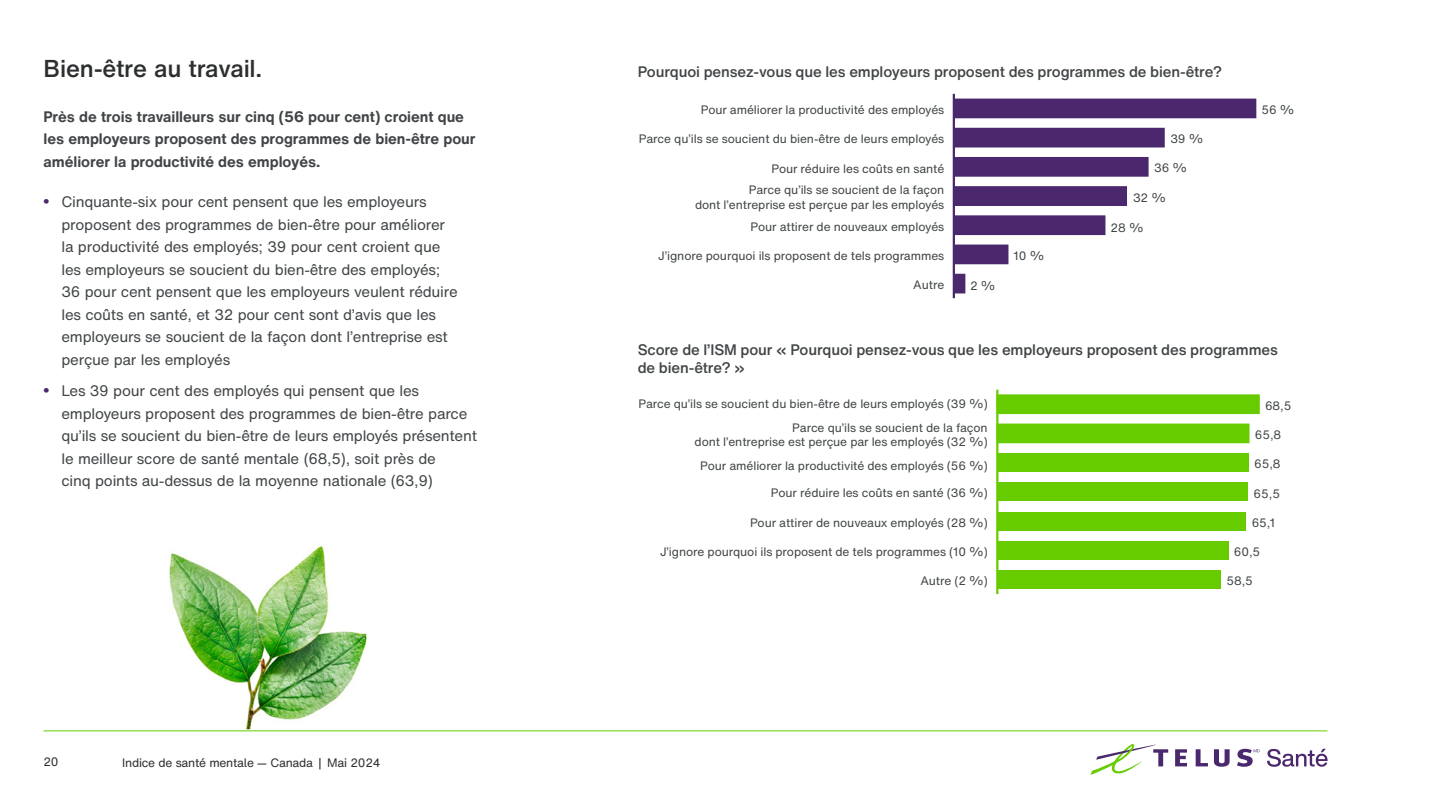
<style>
.page{position:relative;width:1440px;height:810px;background:#fff}
.page>*{position:absolute;margin:0;border:0;box-sizing:border-box;transform-origin:0 0}
.t1{font:500 24px "H Nfor TELUS";letter-spacing:-.01em;color:#2c2e30}
.t2{font:15px/22.5px "H Nfor TELUS";letter-spacing:-.015em;color:#414547}
.t3{font:500 15px/18px "H Nfor TELUS";letter-spacing:-.01em;color:#414547}
.t4{font:700 15px/22.5px "H Nfor TELUS";letter-spacing:-.005em;color:#414547}
.t5{font:12px/14.4px "H Nfor TELUS";letter-spacing:-.005em;color:#414547;text-align:right}
.t6{font:12px "H Nfor TELUSSA";letter-spacing:-.02em;color:#2c2e30}
.t7{font:12px "H Nfor TELUS";color:#2c2e30}
.s1{font-family:"Arial";font-weight:700;font-size:16.5px;color:#4b286d}
</style>
<div class="page">
<hr style="left:953px;top:94px;width:2px;height:204px;background:#4b286d">
<div style="left:954px;top:99px;width:302px;height:19px;background:#4b286d"></div>
<div style="left:954px;top:129px;width:210px;height:18px;background:#4b286d"></div>
<div style="left:953px;top:128px;width:212px;height:19px;border:2px solid #4b286d"></div>
<div style="left:954px;top:158px;width:194px;height:18px;background:#4b286d"></div>
<div style="left:953px;top:157px;width:196px;height:20px;border:2px solid #4b286d"></div>
<div style="left:954px;top:187px;width:172px;height:18px;background:#4b286d"></div>
<div style="left:953px;top:186px;width:174px;height:20px;border:2px solid #4b286d"></div>
<div style="left:954px;top:216px;width:151px;height:18px;background:#4b286d"></div>
<div style="left:953px;top:215px;width:152px;height:20px;border:2px solid #4b286d"></div>
<div style="left:954px;top:245px;width:54px;height:19px;background:#4b286d"></div>
<div style="left:954px;top:275px;width:11px;height:18px;background:#4b286d"></div>
<hr style="left:996px;top:390px;width:2px;height:204px;background:#6c0">
<div style="left:997px;top:395px;width:262px;height:18px;background:#6c0"></div>
<div style="left:997px;top:394px;width:263px;height:20px;border:2px solid #6c0"></div>
<div style="left:997px;top:424px;width:252px;height:19px;background:#6c0"></div>
<div style="left:997px;top:454px;width:252px;height:18px;background:#6c0"></div>
<div style="left:997px;top:483px;width:251px;height:18px;background:#6c0"></div>
<div style="left:997px;top:512px;width:249px;height:18px;background:#6c0"></div>
<div style="left:997px;top:541px;width:232px;height:18px;background:#6c0"></div>
<div style="left:997px;top:570px;width:224px;height:19px;background:#6c0"></div>
<img style="left:169px;top:545px;width:198px;height:185px">
<svg style="left:1175px;top:749px;width:12px;height:17px"></svg>
<svg style="left:1196px;top:749px;width:12px;height:17px"></svg>
<svg style="left:1214px;top:749px;width:16px;height:18px"></svg>
<svg style="left:1090px;top:744px;width:78px;height:31px"></svg>
<svg style="left:1237px;top:749px;width:23px;height:18px"></svg>
<svg style="left:1267px;top:749px;width:61px;height:18px"></svg>
<hr style="left:44px;top:730px;width:1284px;height:1px;background:#6c0">
<h1 class="t1" style="left:44px;top:51px;width:220px">Bien-être au travail.</h1>
<p class="t4" style="left:44px;top:105px;width:434px">Près de trois travailleurs sur cinq (56 pour cent) croient que les employeurs proposent des programmes de bien-être pour améliorer la productivité des employés.</p>
<p class="t2" style="left:62px;top:190px;width:398px;text-indent:-18px"><span class="s1">•</span> Cinquante-six pour cent pensent que les employeurs proposent des programmes de bien-être pour améliorer la productivité des employés; 39 pour cent croient que les employeurs se soucient du bien-être des employés; 36 pour cent pensent que les employeurs veulent réduire les coûts en santé, et 32 pour cent sont d’avis que les employeurs se soucient de la façon dont l’entreprise est perçue par les employés</p>
<p class="t2" style="left:62px;top:379px;width:417px;text-indent:-18px"><span class="s1">•</span> Les 39 pour cent des employés qui pensent que les employeurs proposent des programmes de bien-être parce qu’ils se soucient du bien-être de leurs employés présentent le meilleur score de santé mentale (68,5), soit près de<br>cinq points au-dessus de la moyenne nationale (63,9)</p>
<p class="t7" style="left:44px;top:754px;width:17px">20</p>
<p class="t6" style="left:122px;top:754px;width:260px">Indice de santé mentale — Canada | Mai 2024</p>
<p class="t3" style="left:638px;top:63px;width:586px">Pourquoi pensez-vous que les employeurs proposent des programmes de bien-être?</p>
<p class="t5" style="left:701px;top:103px;width:245px">Pour améliorer la productivité des employés</p>
<p class="t5" style="left:639px;top:132px;width:307px">Parce qu’ils se soucient du bien-être de leurs employés</p>
<p class="t5" style="left:771px;top:161px;width:174px">Pour réduire les coûts en santé</p>
<p class="t5" style="left:695px;top:183px;width:251px">Parce qu’ils se soucient de la façon<br>dont l’entreprise est perçue par les employés</p>
<p class="t5" style="left:751px;top:219px;width:195px">Pour attirer de nouveaux employés</p>
<p class="t5" style="left:658px;top:249px;width:287px">J’ignore pourquoi ils proposent de tels programmes</p>
<p class="t5" style="left:913px;top:278px;width:33px">Autre</p>
<p class="t5" style="left:970px;top:278px;width:27px">2 %</p>
<p class="t5" style="left:1014px;top:249px;width:32px">10 %</p>
<p class="t5" style="left:1170px;top:132px;width:34px">39 %</p>
<p class="t5" style="left:1154px;top:161px;width:34px">36 %</p>
<p class="t5" style="left:1133px;top:191px;width:34px">32 %</p>
<p class="t5" style="left:1111px;top:220px;width:34px">28 %</p>
<p class="t5" style="left:1262px;top:103px;width:34px">56 %</p>
<p class="t3" style="left:638px;top:340px;width:642px">Score de l’ISM pour « Pourquoi pensez-vous que les employeurs proposent des programmes de bien-être? »</p>
<p class="t5" style="left:1265px;top:399px;width:28px">68,5</p>
<p class="t5" style="left:1255px;top:428px;width:28px">65,8</p>
<p class="t5" style="left:1254px;top:457px;width:28px">65,8</p>
<p class="t5" style="left:1254px;top:486px;width:28px">65,5</p>
<p class="t5" style="left:1252px;top:516px;width:25px">65,1</p>
<p class="t5" style="left:1234px;top:545px;width:28px">60,5</p>
<p class="t5" style="left:920px;top:574px;width:69px">Autre (2 %)</p>
<p class="t5" style="left:1227px;top:574px;width:28px">58,5</p>
<p class="t5" style="left:638px;top:397px;width:351px">Parce qu’ils se soucient du bien-être de leurs employés (39 %)</p>
<p class="t5" style="left:695px;top:420px;width:295px">Parce qu’ils se soucient de la façon<br>dont l’entreprise est perçue par les employés (32 %)</p>
<p class="t5" style="left:700px;top:458px;width:289px">Pour améliorer la productivité des employés (56 %)</p>
<p class="t5" style="left:771px;top:486px;width:218px">Pour réduire les coûts en santé (36 %)</p>
<p class="t5" style="left:750px;top:515px;width:239px">Pour attirer de nouveaux employés (28 %)</p>
<p class="t5" style="left:660px;top:544px;width:329px">J’ignore pourquoi ils proposent de tels programmes (10 %)</p>
</div>
